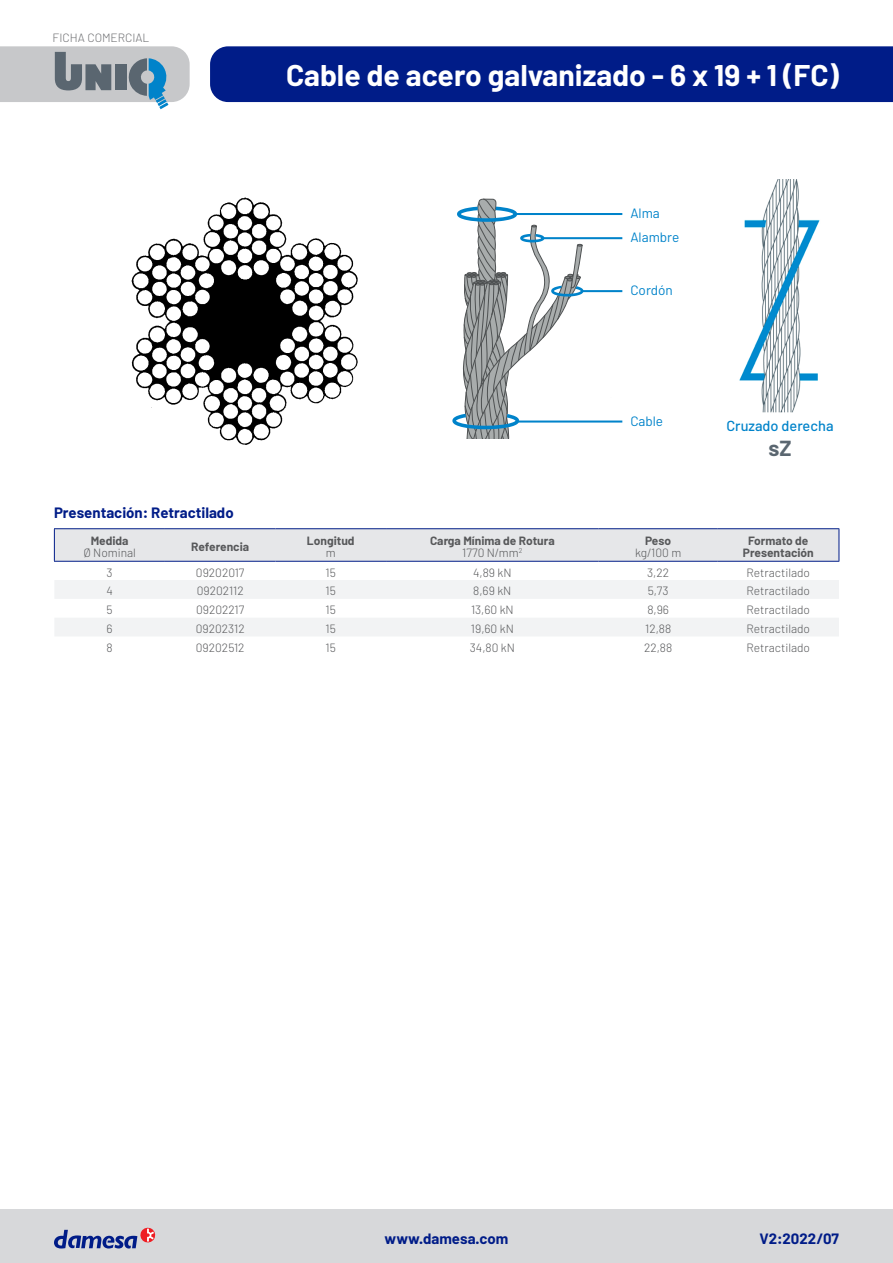
<style>
.page{position:relative;width:893px;height:1263px;background:#fff}
.page>*{position:absolute;margin:0;border:0;box-sizing:border-box;transform-origin:0 0}
.t1{font:700 30px "Barlow";color:#fff}
.t2{font:700 21.9px "Barlow";color:#5a6670}
.t3{font:700 15px "Barlow";color:#001c88}
.t4{font:500 14.55px "Barlow";color:#0083ca}
.t5{font:13.65px/24px "Barlow";color:#0083ca}
.t6{font:300 12px "Barlow";color:#57585a}
.t7{font:700 12px/12px "Barlow";color:#57585a;text-align:center}
.t8{font:300 12px "Barlow";color:#6c6d70}
</style>
<div class="page">
<div style="left:55px;top:529px;width:784px;height:32px;background:#e6e7e9"></div>
<svg style="left:55px;top:580px;width:784px;height:56px"></svg>
<hr style="left:54px;top:528px;width:111px;height:1px;background:#001c88">
<hr style="left:54px;top:529px;width:1px;height:32px;background:#001c88">
<hr style="left:165px;top:528px;width:110px;height:1px;background:#001c88">
<hr style="left:275px;top:528px;width:111px;height:1px;background:#001c88">
<hr style="left:386px;top:528px;width:213px;height:1px;background:#001c88">
<hr style="left:599px;top:528px;width:119px;height:1px;background:#001c88">
<hr style="left:718px;top:528px;width:121px;height:1px;background:#001c88">
<hr style="left:54px;top:561px;width:111px;height:1px;background:#001c88">
<hr style="left:165px;top:561px;width:110px;height:1px;background:#001c88">
<hr style="left:275px;top:561px;width:111px;height:1px;background:#001c88">
<hr style="left:386px;top:561px;width:213px;height:1px;background:#001c88">
<hr style="left:599px;top:561px;width:119px;height:1px;background:#001c88">
<hr style="left:718px;top:561px;width:121px;height:1px;background:#001c88">
<hr style="left:839px;top:529px;width:1px;height:32px;background:#001c88">
<div style="left:0;top:1209px;width:893px;height:54px;background:#d7d8da"></div>
<svg style="left:54px;top:1228px;width:101px;height:20px;background:#9490b4"></svg>
<div style="left:210px;top:46px;width:683px;height:56px;background:#001c88"></div>
<svg style="left:0;top:46px;width:190px;height:63px;background:#b0bac0"></svg>
<img style="left:131px;top:197px;width:227px;height:248px">
<svg style="left:452px;top:199px;width:131px;height:239px"></svg>
<hr style="left:514px;top:213px;width:108px;height:2px;background:#0083ca">
<hr style="left:543px;top:237px;width:79px;height:2px;background:#0083ca">
<hr style="left:582px;top:290px;width:40px;height:2px;background:#0083ca">
<hr style="left:517px;top:420px;width:105px;height:3px;background:#0083ca">
<img style="left:739px;top:179px;width:81px;height:234px">
<p class="t8" style="left:53px;top:30px;width:98px">FICHA COMERCIAL</p>
<p class="t1" style="left:286px;top:57px;width:554px">Cable de acero galvanizado - 6 x 19 + 1 (FC)</p>
<p class="t5" style="left:630px;top:201px;width:51px">Alma<br>Alambre</p>
<p class="t5" style="left:630px;top:278px;width:44px">Cordón</p>
<p class="t5" style="left:630px;top:408px;width:34px">Cable</p>
<p class="t4" style="left:726px;top:417px;width:109px">Cruzado derecha</p>
<p class="t2" style="left:768px;top:434px;width:25px">sZ</p>
<p class="t3" style="left:54px;top:503px;width:181px">Presentación: Retractilado</p>
<p class="t7" style="left:91px;top:535px;width:39px">Medida</p>
<p class="t6" style="left:83px;top:545px;width:54px">Ø Nominal</p>
<p class="t7" style="left:191px;top:541px;width:60px">Referencia</p>
<p class="t7" style="left:307px;top:535px;width:49px">Longitud</p>
<p class="t6" style="left:326px;top:545px;width:11px">m</p>
<p class="t7" style="left:430px;top:535px;width:126px">Carga Mínima de Rotura</p>
<p class="t6" style="left:462px;top:545px;width:62px">1770 N/mm<sup>2</sup></p>
<p class="t7" style="left:645px;top:535px;width:28px">Peso</p>
<p class="t6" style="left:635px;top:545px;width:48px">kg/100 m</p>
<p class="t7" style="left:743px;top:535px;width:73px">Formato de<br>Presentación</p>
<p class="t6" style="left:107px;top:565px;width:8px">3</p>
<p class="t6" style="left:196px;top:565px;width:50px">09202017</p>
<p class="t6" style="left:326px;top:565px;width:12px">15</p>
<p class="t6" style="left:473px;top:565px;width:40px">4,89 kN</p>
<p class="t6" style="left:647px;top:565px;width:23px">3,22</p>
<p class="t6" style="left:747px;top:565px;width:65px">Retractilado</p>
<p class="t6" style="left:106px;top:584px;width:8px">4</p>
<p class="t6" style="left:197px;top:584px;width:48px">09202112</p>
<p class="t6" style="left:326px;top:584px;width:12px">15</p>
<p class="t6" style="left:473px;top:584px;width:40px">8,69 kN</p>
<p class="t6" style="left:648px;top:584px;width:22px">5,73</p>
<p class="t6" style="left:747px;top:584px;width:65px">Retractilado</p>
<p class="t6" style="left:107px;top:602px;width:8px">5</p>
<p class="t6" style="left:196px;top:602px;width:50px">09202217</p>
<p class="t6" style="left:326px;top:602px;width:12px">15</p>
<p class="t6" style="left:471px;top:602px;width:44px">13,60 kN</p>
<p class="t6" style="left:647px;top:602px;width:23px">8,96</p>
<p class="t6" style="left:747px;top:602px;width:65px">Retractilado</p>
<p class="t6" style="left:107px;top:621px;width:8px">6</p>
<p class="t6" style="left:196px;top:621px;width:50px">09202312</p>
<p class="t6" style="left:326px;top:621px;width:12px">15</p>
<p class="t6" style="left:471px;top:621px;width:44px">19,60 kN</p>
<p class="t6" style="left:645px;top:621px;width:28px">12,88</p>
<p class="t6" style="left:747px;top:621px;width:65px">Retractilado</p>
<p class="t6" style="left:107px;top:640px;width:8px">8</p>
<p class="t6" style="left:196px;top:640px;width:50px">09202512</p>
<p class="t6" style="left:326px;top:640px;width:12px">15</p>
<p class="t6" style="left:470px;top:640px;width:47px">34,80 kN</p>
<p class="t6" style="left:644px;top:640px;width:30px">22,88</p>
<p class="t6" style="left:747px;top:640px;width:65px">Retractilado</p>
<p class="t3" style="left:385px;top:1229px;width:125px">www.damesa.com</p>
<p class="t3" style="left:759px;top:1229px;width:81px">V2:2022/07</p>
</div>
